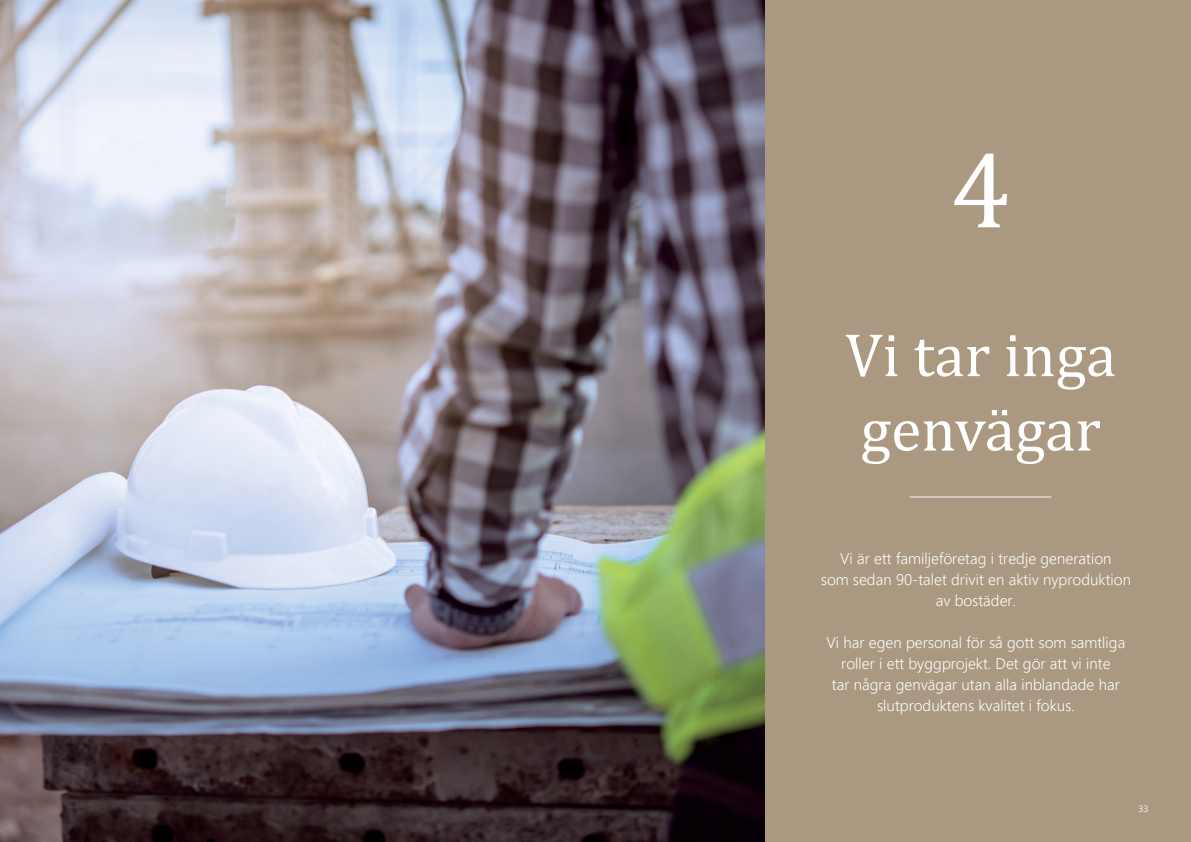
<style>
.page{position:relative;width:1191px;height:842px;background:#fff}
.page>*{position:absolute;margin:0;border:0;box-sizing:border-box;transform-origin:0 0}
.t1{font:110px "Cambria";color:#fff}
.t2{font:62px/74.4px "Cambria";color:#fff}
.t3{font:300 15px/21px "Malgun Gothic";color:#fff;text-align:center}
.t4{font:9px "Malgun Gothic";color:#fff}
</style>
<div class="page">
<img style="left:0;top:0;width:765px;height:842px">
<div style="left:765px;top:0;width:426px;height:842px;background:#aa9880"></div>
<hr style="left:909px;top:497px;width:142px;height:1px;background:#fff">
<h1 class="t1" style="left:950px;top:125px;width:62px">4</h1>
<h2 class="t2" style="left:845px;top:318px;width:273px">Vi tar inga genvägar</h2>
<p class="t3" style="left:821px;top:548px;width:312px">Vi är ett familjeföretag i tredje generation<br>som sedan 90-talet drivit en aktiv nyproduktion av bostäder.</p>
<p class="t3" style="left:826px;top:632px;width:300px">Vi har egen personal för så gott som samtliga roller i ett byggprojekt. Det gör att vi inte<br>tar några genvägar utan alla inblandade har slutproduktens kvalitet i fokus.</p>
<p class="t4" style="left:1138px;top:803px;width:11px">33</p>
</div>
